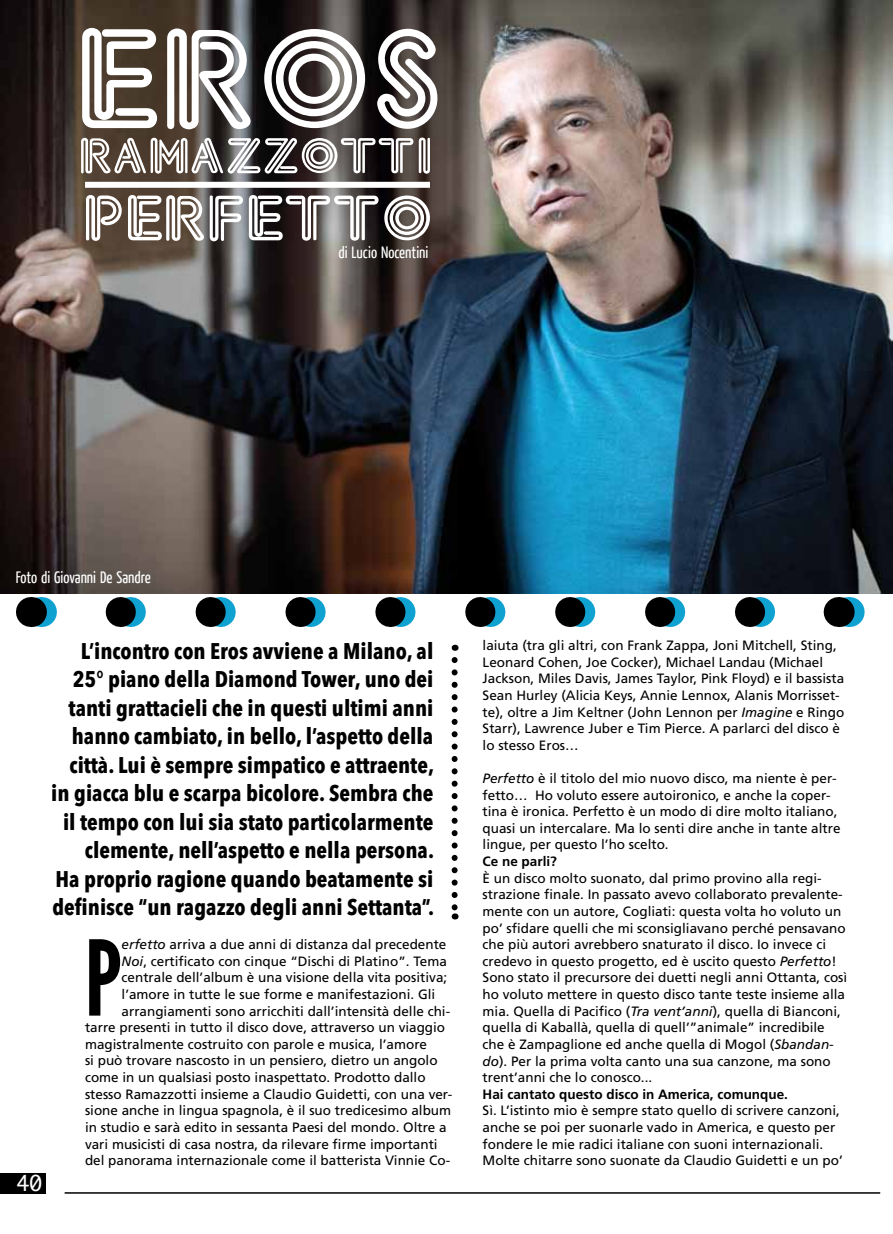
<style>
.page{position:relative;width:893px;height:1234px;background:#fff}
.page>*{position:absolute;margin:0;border:0;box-sizing:border-box;transform-origin:0 0}
.t1{font:103.8px "League Gothic";color:#000}
.t2{font:700 condensed 22.5px/28.5px "Avenir Next LT Pro";color:#000;text-align:right}
.t3{font:21px "Monaco";color:#fff}
.t4{font:16.5px "Yanone Kaffeesatz";color:#fff}
.t5{font:13.5px/16.6px "Frutiger";color:#000}
.t6{font:700 13.5px "Frutiger";color:#000}
.s1{font-style:italic}
</style>
<div class="page">
<hr style="left:65px;top:1191px;width:815px;height:2px;background:#000">
<div style="left:0;top:1172px;width:46px;height:21px;background:#000"></div>
<hr style="left:41px;top:597px;width:1px;height:30px;background:#0fa2d1">
<hr style="left:849px;top:597px;width:1px;height:30px;background:#0fa2d1">
<img style="left:1px;top:0;width:891px;height:593px">
<svg style="left:452px;top:659px;width:6px;height:260px"></svg>
<svg style="left:121px;top:597px;width:655px;height:30px"></svg>
<hr style="left:31px;top:597px;width:1px;height:30px;background:#000">
<hr style="left:839px;top:597px;width:1px;height:30px;background:#000">
<svg style="left:82px;top:28px;width:355px;height:101px"></svg>
<svg style="left:81px;top:137px;width:349px;height:37px"></svg>
<svg style="left:86px;top:195px;width:344px;height:46px"></svg>
<div style="left:85px;top:182px;width:345px;height:6px;background:#fff"></div>
<p class="t4" style="left:338px;top:241px;width:92px">di Lucio Nocentini</p>
<p class="t4" style="left:16px;top:566px;width:136px">Foto di Giovanni De Sandre</p>
<h3 class="t3" style="left:17px;top:1170px;width:27px">40</h3>
<p class="t2" style="left:51px;top:636px;width:384px">L’incontro con Eros avviene a Milano, al 25° piano della Diamond Tower, uno dei tanti grattacieli che in questi ultimi anni hanno cambiato, in bello, l’aspetto della città. Lui è sempre simpatico e attraente, in giacca blu e scarpa bicolore. Sembra che il tempo con lui sia stato particolarmente clemente, nell’aspetto e nella persona.<br>Ha proprio ragione quando beatamente si definisce “un ragazzo degli anni Settanta”.</p>
<h1 class="t1" style="left:85px;top:916px;width:38px">P</h1>
<p class="t5" style="left:122px;top:935px;width:326px"><span class="s1">erfetto</span> arriva a due anni di distanza dal precedente</p>
<p class="t5" style="left:122px;top:952px;width:327px"><span class="s1">Noi</span>, certificato con cinque “Dischi di Platino”. Tema</p>
<p class="t5" style="left:122px;top:969px;width:327px">centrale dell’album è una visione della vita positiva;</p>
<p class="t5" style="left:122px;top:985px;width:315px">l’amore in tutte le sue forme e manifestazioni. Gli</p>
<p class="t5" style="left:122px;top:1002px;width:330px">arrangiamenti sono arricchiti dall’intensità delle chi-</p>
<p class="t5" style="left:85px;top:1018px;width:362px">tarre presenti in tutto il disco dove, attraverso un viaggio</p>
<p class="t5" style="left:85px;top:1035px;width:344px">magistralmente costruito con parole e musica, l’amore</p>
<p class="t5" style="left:85px;top:1052px;width:354px">si può trovare nascosto in un pensiero, dietro un angolo</p>
<p class="t5" style="left:85px;top:1068px;width:342px">come in un qualsiasi posto inaspettato. Prodotto dallo</p>
<p class="t5" style="left:85px;top:1085px;width:369px">stesso Ramazzotti insieme a Claudio Guidetti, con una ver-</p>
<p class="t5" style="left:85px;top:1101px;width:368px">sione anche in lingua spagnola, è il suo tredicesimo album</p>
<p class="t5" style="left:85px;top:1118px;width:363px">in studio e sarà edito in sessanta Paesi del mondo. Oltre a</p>
<p class="t5" style="left:85px;top:1135px;width:354px">vari musicisti di casa nostra, da rilevare firme importanti</p>
<p class="t5" style="left:85px;top:1151px;width:367px">del panorama internazionale come il batterista Vinnie Co-</p>
<p class="t5" style="left:483px;top:636px;width:363px">laiuta (tra gli altri, con Frank Zappa, Joni Mitchell, Sting, Leonard Cohen, Joe Cocker), Michael Landau (Michael Jackson, Miles Davis, James Taylor, Pink Floyd) e il bassista Sean Hurley (Alicia Keys, Annie Lennox, Alanis Morrisset&shy;te), oltre a Jim Keltner (John Lennon per <span class="s1">Imagine</span> e Ringo Starr), Lawrence Juber e Tim Pierce. A parlarci del disco è lo stesso Eros…</p>
<p class="t5" style="left:483px;top:769px;width:359px"><span class="s1">Perfetto</span> è il titolo del mio nuovo disco, ma niente è per&shy;fetto… Ho voluto essere autoironico, e anche la coper&shy;tina è ironica. Perfetto è un modo di dire molto italiano, quasi un intercalare. Ma lo senti dire anche in tante altre lingue, per questo l’ho scelto.</p>
<p class="t6" style="left:483px;top:853px;width:76px">Ce ne parli?</p>
<p class="t5" style="left:483px;top:869px;width:366px">È un disco molto suonato, dal primo provino alla regi&shy;strazione finale. In passato avevo collaborato prevalente&shy;mente con un autore, Cogliati: questa volta ho voluto un po’ sfidare quelli che mi sconsigliavano perché pensavano che più autori avrebbero snaturato il disco. Io invece ci credevo in questo progetto, ed è uscito questo <span class="s1">Perfetto</span>!<br>Sono stato il precursore dei duetti negli anni Ottanta, così ho voluto mettere in questo disco tante teste insieme alla mia. Quella di Pacifico (<span class="s1">Tra vent’anni</span>), quella di Bianconi, quella di Kaballà, quella di quell’”animale” incredibile che è Zampaglione ed anche quella di Mogol (<span class="s1">Sbandan&shy;do</span>). Per la prima volta canto una sua canzone, ma sono trent’anni che lo conosco...</p>
<p class="t6" style="left:483px;top:1085px;width:307px">Hai cantato questo disco in America, comunque.</p>
<p class="t5" style="left:483px;top:1101px;width:362px">Sì. L’istinto mio è sempre stato quello di scrivere canzoni, anche se poi per suonarle vado in America, e questo per fondere le mie radici italiane con suoni internazionali.<br>Molte chitarre sono suonate da Claudio Guidetti e un po’</p>
</div>
